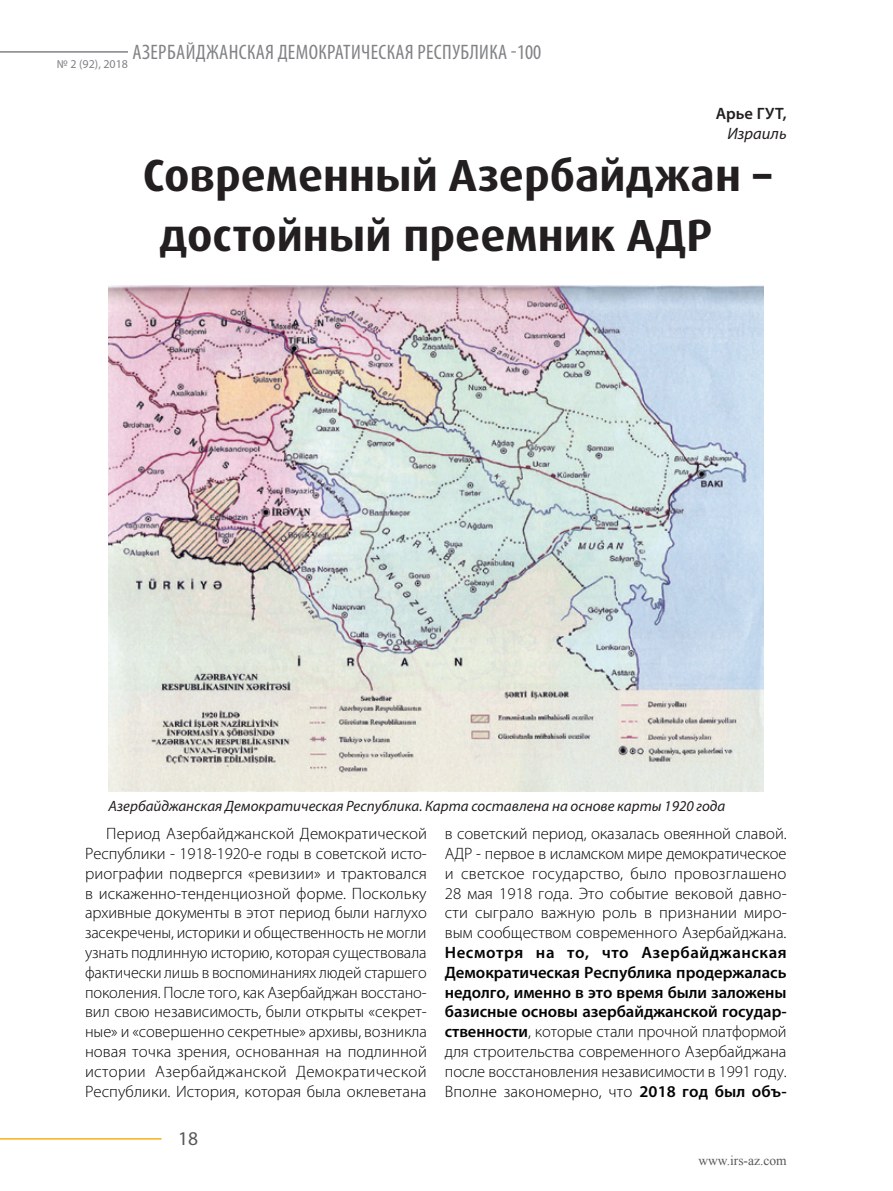
<style>
.page{position:relative;width:893px;height:1191px;background:#fff}
.page>*{position:absolute;margin:0;border:0;box-sizing:border-box;transform-origin:0 0}
.t1{font:700 45px/60px "Dax Pro";color:#231f20}
.t2{font:condensed 21px "Myriad Pro";letter-spacing:.02em;color:#808285}
.t3{font:19.5px "Myriad Pro";color:#57585a}
.t4{font:300 16.5px/19.8px "Myriad Pro";letter-spacing:.005em;color:#040503;text-align:justify}
.t5{font:600 16.5px/19.8px "Myriad Pro";color:#231f20;text-align:right}
.t6{font:italic 15px "Myriad Pro";color:#231f20}
.t7{font:13.5px "Times New Roman";color:#57585a}
.t8{font:12px "Myriad Pro";color:#808285}
.s1{font-weight:400;font-style:italic}
.s2{font-weight:600}
</style>
<div class="page">
<hr style="left:0;top:51px;width:128px;height:2px;background:#808285">
<hr style="left:0;top:1138px;width:162px;height:1px;background:#faaf18">
<img style="left:109px;top:286px;width:654px;height:505px">
<p class="t2" style="left:132px;top:39px;width:410px">АЗЕРБАЙДЖАНСКAЯ ДЕМОКРАТИЧЕСКАЯ РЕСПУБЛИКА -100</p>
<p class="t8" style="left:57px;top:56px;width:73px">№ 2 (92), 2018</p>
<p class="t5" style="left:716px;top:103px;width:72px">Арье ГУТ,<br><span class="s1">Израиль</span></p>
<p class="t1" style="left:159px;top:146px;width:614px;text-indent:-16px">Современный Азербайджан – достойный преемник АДР</p>
<p class="t6" style="left:109px;top:796px;width:618px">Азербайджанская Демократическая Республика. Карта составлена на основе карты 1920 года</p>
<p class="t4" style="left:85px;top:824px;width:343px;text-indent:21px">Период Азербайджанской Демократической Республики - 1918-1920-е годы в советской исто&shy;риографии подвергся «ревизии» и трактовался в искаженно-тенденциозной форме. Поскольку архивные документы в этот период были наглухо засекречены, историки и общественность не могли узнать подлинную историю, которая существовала фактически лишь в воспоминаниях людей старшего поколения. После того, как Азербайджан восстано&shy;вил свою независимость, были открыты «секрет&shy;ные» и «совершенно секретные» архивы, возникла новая точка зрения, основанная на подлинной истории Азербайджанской Демократической Республики. История, которая была оклеветана</p>
<p class="t4" style="left:445px;top:824px;width:343px">в советский период, оказалась овеянной славой.<br>АДР - первое в исламском мире демократическое и светское государство, было провозглашено 28 мая 1918 года. Это событие вековой давно&shy;сти сыграло важную роль в признании миро&shy;вым сообществом современного Азербайджана.<br><span class="s2">Несмотря на то, что Азербайджанская Демократическая Республика продержалась недолго, именно в это время были заложены базисные основы азербайджанской государ&shy;ственности</span>, которые стали прочной платформой для строительства современного Азербайджана после восстановления независимости в 1991 году.<br>Вполне закономерно, что <span class="s2">2018 год был объ-</span></p>
<p class="t3" style="left:178px;top:1126px;width:22px">18</p>
<p class="t7" style="left:698px;top:1151px;width:90px">www.irs-az.com</p>
</div>
